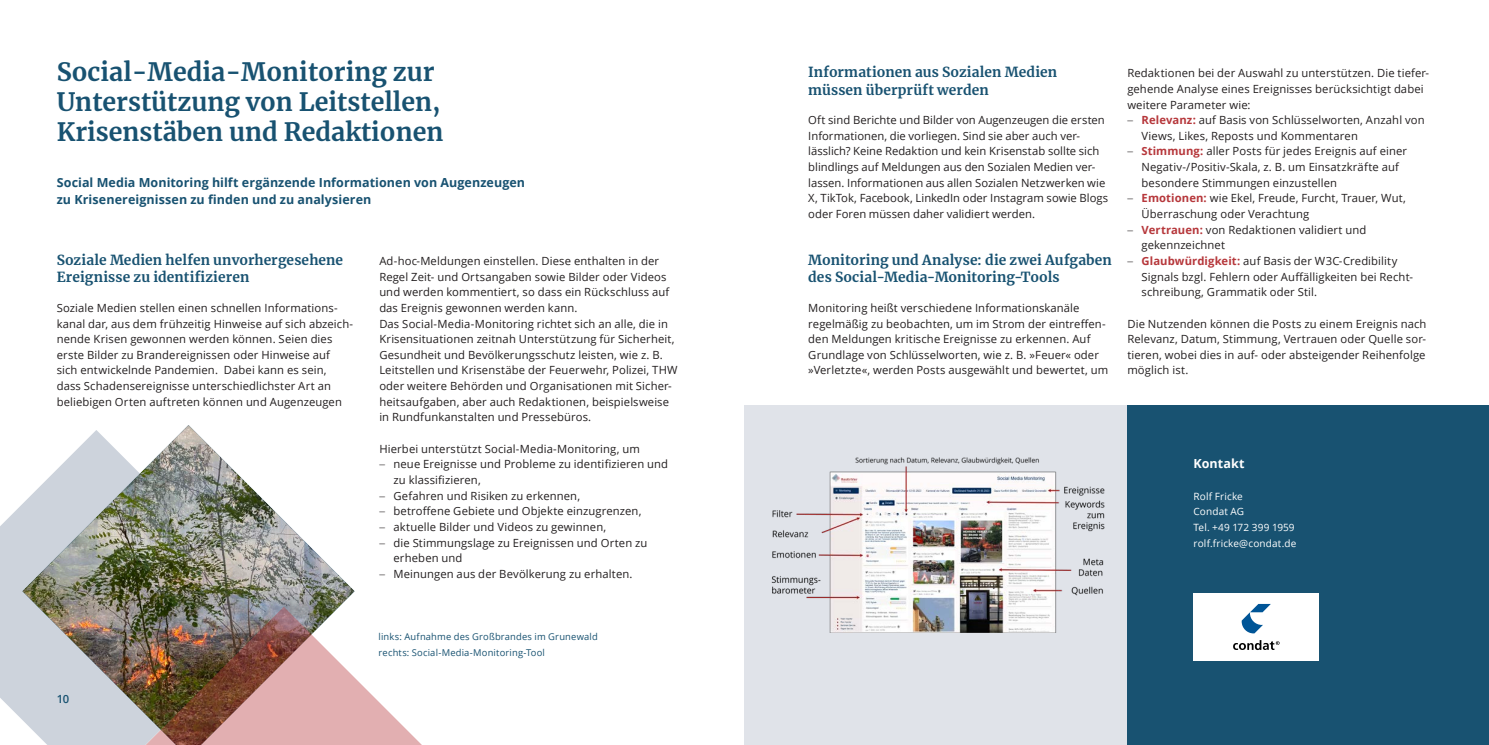
<style>
.page{position:relative;width:1489px;height:745px;background:#fff}
.page>*{position:absolute;margin:0;border:0;box-sizing:border-box;transform-origin:0 0}
.Titel_20pt{font:700 25px/30px "Merriweather";color:#185271}
.Zwischenueberschrift_11_14{font:700 13.75px/17.5px "Merriweather";letter-spacing:.005em;color:#185271}
.Introtext_10_13_5{font:700 12.5px/16.9px "Open Sans";letter-spacing:.005em;color:#185271}
.Kontakt_10_13_5{font:700 12.5px "Open Sans";letter-spacing:.005em;color:#fff}
.Fliesstext_9_12_5_schwarz{font:11.25px/15.6px "Open Sans";letter-spacing:.01em;color:#231f20}
.t1{font:600 11.25px "Open Sans";color:#185271}
.Infokasten_klein_Fliesstext_8_12_5_weiss{font:10px "Open Sans";letter-spacing:.015em;color:#fff}
.Bildtext_Marginal_7_5_9{font:9.38px "Open Sans";letter-spacing:.02em;color:#185271}
.s1{font-family:"Frutiger LT Com";font-weight:300}
.s2{font-weight:700;color:#b6373b}
</style>
<div class="page">
<svg style="left:0;top:504px;width:22px;height:215px;background:#d2d7df"></svg>
<img style="left:22px;top:425px;width:332px;height:319px">
<img style="left:131px;top:606px;width:290px;height:138px">
<div style="left:1127px;top:405px;width:361px;height:339px;background:#185271"></div>
<div style="left:1193px;top:593px;width:125px;height:67px;background:#fff"></div>
<svg style="left:1241px;top:603px;width:29px;height:30px"></svg>
<svg style="left:1233px;top:640px;width:46px;height:9px"></svg>
<div style="left:744px;top:405px;width:383px;height:339px;background:#e0e3e9"></div>
<img style="left:771px;top:457px;width:334px;height:175px">
<p class="Titel_20pt" style="left:57px;top:57px;width:388px">Social-Media-Monitoring zur<br>Unterstützung von Leitstellen,<br>Krisenstäben und Redaktionen</p>
<p class="Introtext_10_13_5" style="left:57px;top:173px;width:470px">Social Media Monitoring hilft ergänzende Informationen von Augenzeugen zu Krisenereignissen zu finden und zu analysieren</p>
<p class="Zwischenueberschrift_11_14" style="left:57px;top:251px;width:288px">Soziale Medien helfen unvorhergesehene<br>Ereignisse zu identifizieren</p>
<p class="Fliesstext_9_12_5_schwarz" style="left:57px;top:299px;width:298px">Soziale Medien stellen einen schnellen Informations&shy;kanal dar, aus dem frühzeitig Hinweise auf sich abzeich&shy;nende Krisen gewonnen werden können. Seien dies erste Bilder zu Brandereignissen oder Hinweise auf sich entwickelnde Pandemien. Dabei kann es sein, dass Schadensereignisse unterschiedlichster Art an beliebigen Orten auftreten können und Augenzeugen</p>
<p class="t1" style="left:57px;top:690px;width:14px">10</p>
<p class="Fliesstext_9_12_5_schwarz" style="left:379px;top:252px;width:291px">Ad-hoc-Meldungen einstellen. Diese enthalten in der Regel Zeit- und Ortsangaben sowie Bilder oder Videos und werden kommentiert, so dass ein Rückschluss auf das Ereignis gewonnen werden kann.</p>
<p class="Fliesstext_9_12_5_schwarz" style="left:379px;top:315px;width:300px">Das Social-Media-Monitoring richtet sich an alle, die in Krisensituationen zeitnah Unterstützung für Sicherheit, Gesundheit und Bevölkerungsschutz leisten, wie z. B.<br>Leitstellen und Krisenstäbe der Feuerwehr, Polizei, THW oder weitere Behörden und Organisationen mit Sicher&shy;heitsaufgaben, aber auch Redaktionen, beispielsweise in Rundfunkanstalten und Pressebüros.</p>
<p class="Fliesstext_9_12_5_schwarz" style="left:379px;top:440px;width:262px">Hierbei unterstützt Social-Media-Monitoring, um</p>
<p class="Fliesstext_9_12_5_schwarz" style="left:393px;top:456px;width:276px;text-indent:-14px"><span class="s1">–</span> neue Ereignisse und Probleme zu identifizieren und zu klassifizieren,</p>
<p class="Fliesstext_9_12_5_schwarz" style="left:379px;top:487px;width:202px"><span class="s1">–</span> Gefahren und Risiken zu erkennen,</p>
<p class="Fliesstext_9_12_5_schwarz" style="left:379px;top:502px;width:264px"><span class="s1">–</span> betroffene Gebiete und Objekte einzugrenzen,</p>
<p class="Fliesstext_9_12_5_schwarz" style="left:379px;top:518px;width:228px"><span class="s1">–</span> aktuelle Bilder und Videos zu gewinnen,</p>
<p class="Fliesstext_9_12_5_schwarz" style="left:393px;top:534px;width:255px;text-indent:-14px"><span class="s1">–</span> die Stimmungslage zu Ereignissen und Orten zu erheben und</p>
<p class="Fliesstext_9_12_5_schwarz" style="left:379px;top:565px;width:255px"><span class="s1">–</span> Meinungen aus der Bevölkerung zu erhalten.</p>
<p class="Bildtext_Marginal_7_5_9" style="left:378px;top:630px;width:221px">links: Aufnahme des Großbrandes im Grunewald</p>
<p class="Bildtext_Marginal_7_5_9" style="left:378px;top:645px;width:168px">rechts: Social-Media-Monitoring-Tool</p>
<p class="Zwischenueberschrift_11_14" style="left:808px;top:63px;width:250px">Informationen aus Sozialen Medien müssen überprüft werden</p>
<p class="Fliesstext_9_12_5_schwarz" style="left:808px;top:112px;width:301px">Oft sind Berichte und Bilder von Augenzeugen die ersten Informationen, die vorliegen. Sind sie aber auch ver&shy;lässlich? Keine Redaktion und kein Krisenstab sollte sich blindlings auf Meldungen aus den Sozialen Medien ver&shy;lassen. Informationen aus allen Sozialen Netzwerken wie X, TikTok, Facebook, LinkedIn oder Instagram sowie Blogs oder Foren müssen daher validiert werden.</p>
<p class="Zwischenueberschrift_11_14" style="left:808px;top:251px;width:305px">Monitoring und Analyse: die zwei Aufgaben des Social-Media-Monitoring-Tools</p>
<p class="Fliesstext_9_12_5_schwarz" style="left:808px;top:299px;width:301px">Monitoring heißt verschiedene Informationskanäle regelmäßig zu beobachten, um im Strom der eintreffen&shy;den Meldungen kritische Ereignisse zu erkennen. Auf Grundlage von Schlüsselworten, wie z. B. »Feuer« oder »Verletzte«, werden Posts ausgewählt und bewertet, um</p>
<p class="Fliesstext_9_12_5_schwarz" style="left:1127px;top:65px;width:303px">Redaktionen bei der Auswahl zu unterstützen. Die tiefer&shy;gehende Analyse eines Ereignisses berücksichtigt dabei weitere Parameter wie:</p>
<p class="Fliesstext_9_12_5_schwarz" style="left:1141px;top:112px;width:284px;text-indent:-14px"><span class="s1">–</span> <span class="s2">Relevanz:</span> auf Basis von Schlüsselworten, Anzahl von<br>Views, Likes, Reposts und Kommentaren</p>
<p class="Fliesstext_9_12_5_schwarz" style="left:1141px;top:143px;width:267px;text-indent:-14px"><span class="s1">–</span> <span class="s2">Stimmung:</span> aller Posts für jedes Ereignis auf einer<br>Negativ-/Positiv-Skala, z. B. um Einsatzkräfte auf besondere Stimmungen einzustellen</p>
<p class="Fliesstext_9_12_5_schwarz" style="left:1141px;top:190px;width:266px;text-indent:-14px"><span class="s1">–</span> <span class="s2">Emotionen:</span> wie Ekel, Freude, Furcht, Trauer, Wut,<br>Überraschung oder Verachtung</p>
<p class="Fliesstext_9_12_5_schwarz" style="left:1141px;top:221px;width:226px;text-indent:-14px"><span class="s1">–</span> <span class="s2">Vertrauen:</span> von Redaktionen validiert und gekennzeichnet</p>
<p class="Fliesstext_9_12_5_schwarz" style="left:1141px;top:252px;width:273px;text-indent:-14px"><span class="s1">–</span> <span class="s2">Glaubwürdigkeit:</span> auf Basis der W3C-Credibility<br>Signals bzgl. Fehlern oder Auffälligkeiten bei Recht&shy;schreibung, Grammatik oder Stil.</p>
<p class="Fliesstext_9_12_5_schwarz" style="left:1127px;top:315px;width:300px;text-align:justify">Die Nutzenden können die Posts zu einem Ereignis nach Relevanz, Datum, Stimmung, Vertrauen oder Quelle sor&shy;tieren, wobei dies in auf- oder absteigender Reihenfolge möglich ist.</p>
<p class="Kontakt_10_13_5" style="left:1193px;top:454px;width:52px">Kontakt</p>
<p class="Infokasten_klein_Fliesstext_8_12_5_weiss" style="left:1193px;top:489px;width:51px">Rolf Fricke</p>
<p class="Infokasten_klein_Fliesstext_8_12_5_weiss" style="left:1193px;top:504px;width:52px">Condat AG</p>
<p class="Infokasten_klein_Fliesstext_8_12_5_weiss" style="left:1193px;top:520px;width:103px">Tel. +49 172 399 1959</p>
<p class="Infokasten_klein_Fliesstext_8_12_5_weiss" style="left:1193px;top:535px;width:104px">rolf.fricke@condat.de</p>
</div>
